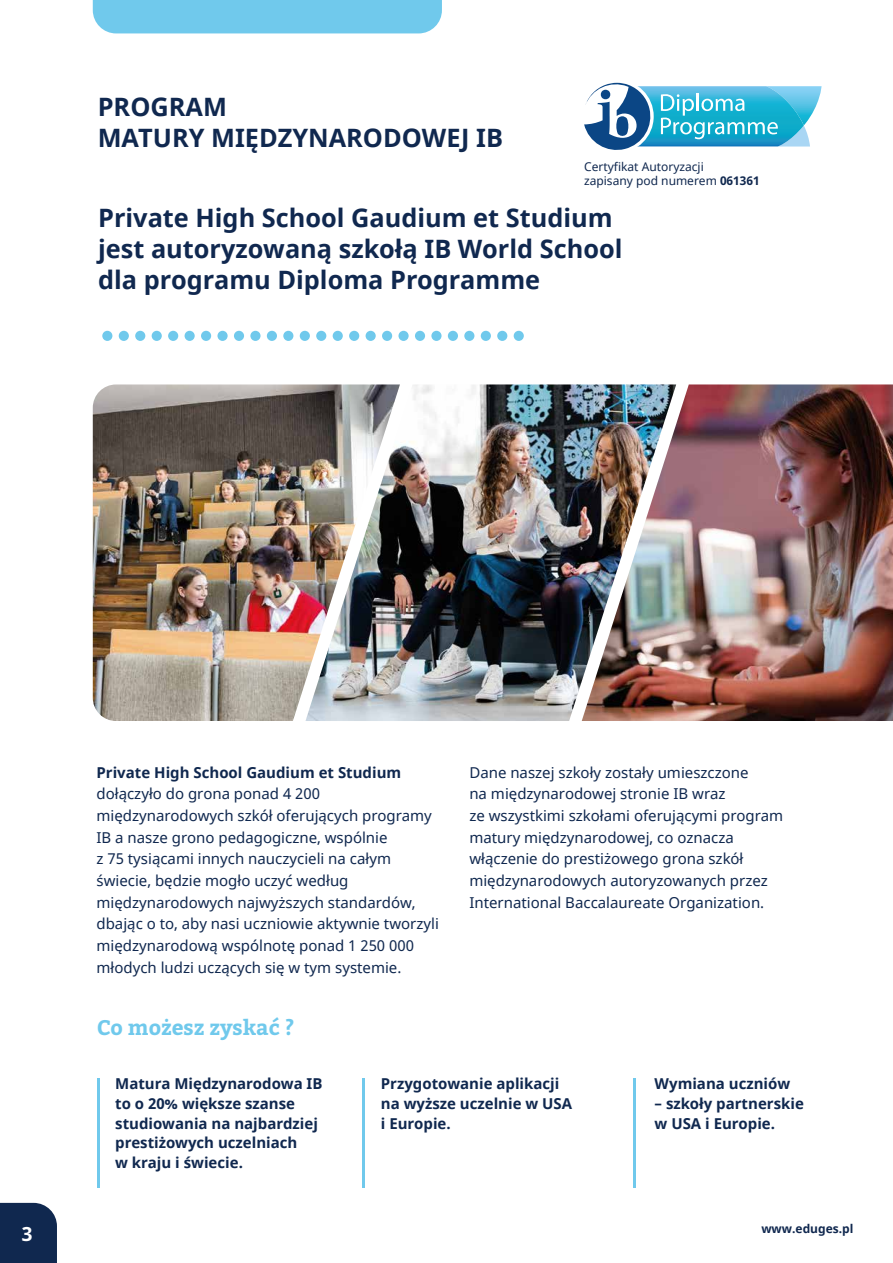
<style>
.page{position:relative;width:893px;height:1263px;background:#fff}
.page>*{position:absolute;margin:0;border:0;box-sizing:border-box;transform-origin:0 0}
.t1{font:700 25.35px/30.9px "Noto Sans";color:#10284f}
.t2{font:700 21px "Bitter";color:#70c9ec}
.t3{font:700 19.5px "Noto Sans";color:#fff}
.t4{font:15px/21.6px "Noto Sans";color:#10284f}
.t5{font:700 15px/19.5px "Noto Sans";color:#10284f}
.t6{font:12px/13.5px "Noto Sans";color:#10284f}
.t7{font:700 12px "Noto Sans";color:#10284f}
.s1{font-weight:700}
</style>
<div class="page">
<svg style="left:584px;top:82px;width:238px;height:68px"></svg>
<div style="left:102px;top:331px;width:10px;height:10px;background:#70c9ec;border-radius:50%"></div>
<div style="left:119px;top:331px;width:10px;height:10px;background:#70c9ec;border-radius:50%"></div>
<div style="left:135px;top:331px;width:10px;height:10px;background:#70c9ec;border-radius:50%"></div>
<div style="left:152px;top:331px;width:10px;height:10px;background:#70c9ec;border-radius:50%"></div>
<div style="left:168px;top:331px;width:10px;height:10px;background:#70c9ec;border-radius:50%"></div>
<div style="left:185px;top:331px;width:10px;height:10px;background:#70c9ec;border-radius:50%"></div>
<div style="left:201px;top:331px;width:10px;height:10px;background:#70c9ec;border-radius:50%"></div>
<div style="left:217px;top:331px;width:11px;height:10px;background:#70c9ec;border-radius:50%"></div>
<div style="left:234px;top:331px;width:10px;height:10px;background:#70c9ec;border-radius:50%"></div>
<div style="left:250px;top:331px;width:11px;height:10px;background:#70c9ec;border-radius:50%"></div>
<div style="left:267px;top:331px;width:10px;height:10px;background:#70c9ec;border-radius:50%"></div>
<div style="left:283px;top:331px;width:10px;height:10px;background:#70c9ec;border-radius:50%"></div>
<div style="left:300px;top:331px;width:10px;height:10px;background:#70c9ec;border-radius:50%"></div>
<div style="left:316px;top:331px;width:10px;height:10px;background:#70c9ec;border-radius:50%"></div>
<div style="left:333px;top:331px;width:10px;height:10px;background:#70c9ec;border-radius:50%"></div>
<div style="left:349px;top:331px;width:10px;height:10px;background:#70c9ec;border-radius:50%"></div>
<div style="left:366px;top:331px;width:10px;height:10px;background:#70c9ec;border-radius:50%"></div>
<div style="left:382px;top:331px;width:10px;height:10px;background:#70c9ec;border-radius:50%"></div>
<div style="left:398px;top:331px;width:11px;height:10px;background:#70c9ec;border-radius:50%"></div>
<div style="left:415px;top:331px;width:10px;height:10px;background:#70c9ec;border-radius:50%"></div>
<div style="left:431px;top:331px;width:11px;height:10px;background:#70c9ec;border-radius:50%"></div>
<div style="left:448px;top:331px;width:10px;height:10px;background:#70c9ec;border-radius:50%"></div>
<div style="left:464px;top:331px;width:10px;height:10px;background:#70c9ec;border-radius:50%"></div>
<div style="left:481px;top:331px;width:10px;height:10px;background:#70c9ec;border-radius:50%"></div>
<div style="left:497px;top:331px;width:10px;height:10px;background:#70c9ec;border-radius:50%"></div>
<div style="left:514px;top:331px;width:10px;height:10px;background:#70c9ec;border-radius:50%"></div>
<div style="left:0;top:1203px;width:57px;height:60px;background:#10284f"></div>
<img style="left:93px;top:384px;width:212px;height:337px">
<img style="left:305px;top:384px;width:277px;height:337px">
<img style="left:582px;top:384px;width:311px;height:337px">
<div style="left:93px;top:0;width:349px;height:33px;background:#70c9ec"></div>
<hr style="left:97px;top:1078px;width:2px;height:109px;background:#70c9ec">
<hr style="left:362px;top:1078px;width:3px;height:109px;background:#70c9ec">
<hr style="left:633px;top:1078px;width:2px;height:109px;background:#70c9ec">
<h1 class="t1" style="left:98px;top:92px;width:407px">PROGRAM<br>MATURY MIĘDZYNARODOWEJ IB</h1>
<p class="t6" style="left:584px;top:161px;width:177px">Certyfikat Autoryzacji<br>zapisany pod numerem <span class="s1">061361</span></p>
<h1 class="t1" style="left:98px;top:203px;width:526px">Private High School Gaudium et Studium jest autoryzowaną szkołą IB World School dla programu Diploma Programme</h1>
<p class="t5" style="left:97px;top:763px;width:306px">Private High School Gaudium et Studium</p>
<p class="t4" style="left:97px;top:784px;width:344px">dołączyło do grona ponad 4 200 międzynarodowych szkół oferujących programy IB a nasze grono pedagogiczne, wspólnie<br>z 75 tysiącami innych nauczycieli na całym świecie, będzie mogło uczyć według międzynarodowych najwyższych standardów, dbając o to, aby nasi uczniowie aktywnie tworzyli międzynarodową wspólnotę ponad 1 250 000 młodych ludzi uczących się w tym systemie.</p>
<p class="t4" style="left:469px;top:762px;width:315px">Dane naszej szkoły zostały umieszczone<br>na międzynarodowej stronie IB wraz<br>ze wszystkimi szkołami oferującymi program matury międzynarodowej, co oznacza włączenie do prestiżowego grona szkół międzynarodowych autoryzowanych przez International Baccalaureate Organization.</p>
<h2 class="t2" style="left:97px;top:1014px;width:199px">Co możesz zyskać ?</h2>
<p class="t5" style="left:115px;top:1075px;width:209px">Matura Międzynarodowa IB to o 20% większe szanse studiowania na najbardziej prestiżowych uczelniach<br>w kraju i świecie.</p>
<p class="t5" style="left:381px;top:1075px;width:193px">Przygotowanie aplikacji na wyższe uczelnie w USA i Europie.</p>
<p class="t5" style="left:655px;top:1075px;width:137px">Wymiana uczniów</p>
<p class="t5" style="left:655px;top:1094px;width:151px">– szkoły partnerskie w USA i Europie.</p>
<h3 class="t3" style="left:22px;top:1220px;width:12px">3</h3>
<p class="t7" style="left:761px;top:1220px;width:94px">www.eduges.pl</p>
</div>
